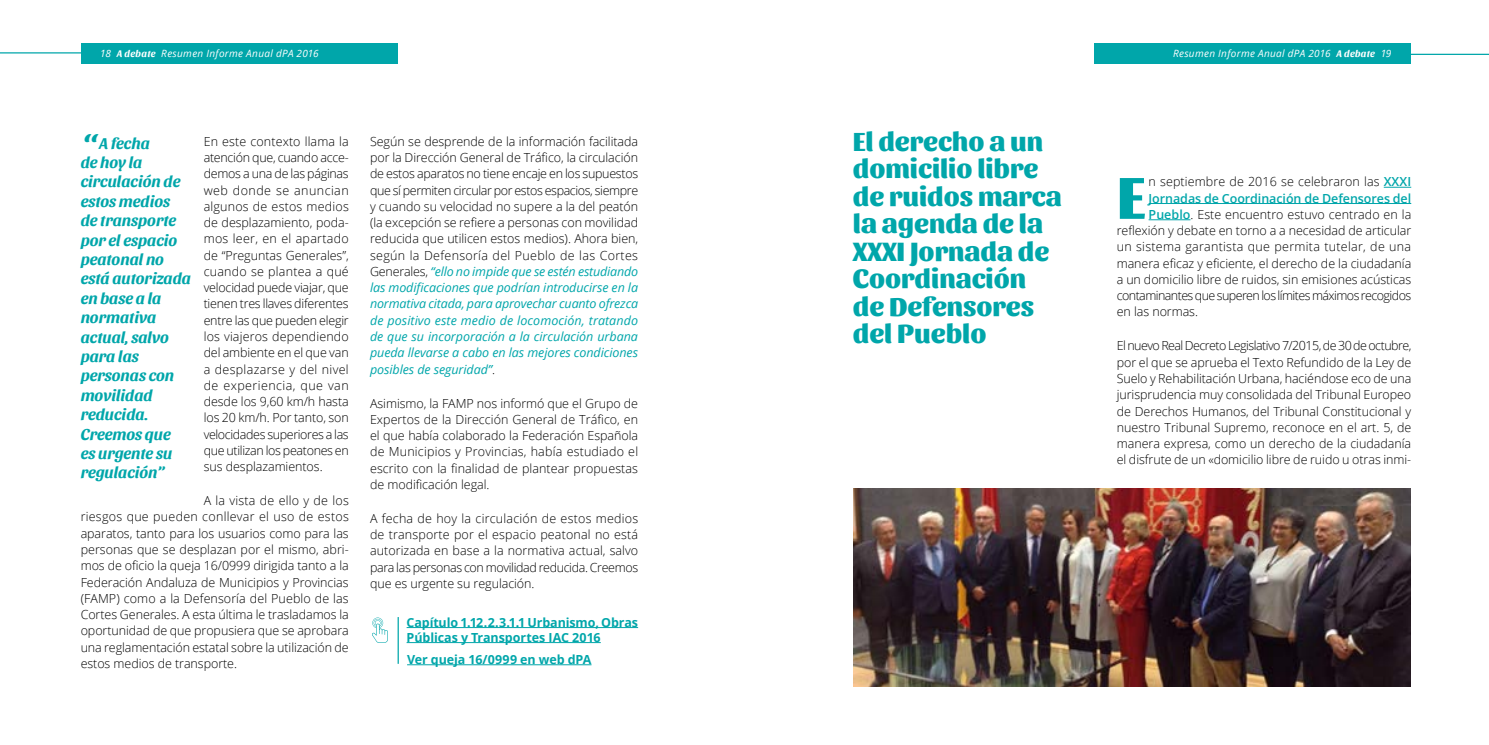
<style>
.page{position:relative;width:1489px;height:745px;background:#fff}
.page>*{position:absolute;margin:0;border:0;box-sizing:border-box;transform-origin:0 0}
.t1{font:800 61.75px "Sansita";color:#00a6aa}
.t2{font:italic 37.5px "Sansita";color:#00a6aa}
.t3{font:800 27.5px/27.5px "Sansita";color:#00a6aa}
.t4{font:italic 700 16.25px/19.4px "Sansita";color:#00a6aa}
.t5{font:300 12.5px/16.2px "Open Sans";letter-spacing:-.005em;color:#000;text-align:justify}
.t6{font:700 12.5px/15px "Open Sans";letter-spacing:-.005em;color:#00a6aa}
.t7{font:300 12.5px "Open Sans";letter-spacing:-.045em;color:#000}
.t8{font:300 12.5px "Open Sans";letter-spacing:.02em;color:#000}
.t9{font:600 12.5px "Open Sans";letter-spacing:-.005em;color:#00a6aa}
.t10{font:italic 10px "Open Sans";letter-spacing:.03em;color:#fff}
.s1{font-family:"Sansita";font-weight:700}
.s2{font-weight:400;font-style:italic;color:#00a6aa}
.s3{font-weight:600;color:#00a6aa}
</style>
<div class="page">
<hr style="left:1403px;top:54px;width:85px;height:1px;background:#00a6aa">
<div style="left:1094px;top:43px;width:316px;height:20px;background:#00a6aa"></div>
<hr style="left:0;top:52px;width:91px;height:1px;background:#00a6aa">
<div style="left:81px;top:43px;width:316px;height:21px;background:#00a6aa"></div>
<svg style="left:1383px;top:187px;width:27px;height:1px"></svg>
<hr style="left:1148px;top:203px;width:262px;height:1px;background:#00a6aa">
<hr style="left:1148px;top:219px;width:42px;height:1px;background:#00a6aa">
<img style="left:853px;top:488px;width:557px;height:198px">
<hr style="left:406px;top:627px;width:232px;height:1px;background:#00a6aa">
<hr style="left:406px;top:642px;width:194px;height:1px;background:#00a6aa">
<svg style="left:372px;top:617px;width:16px;height:25px"></svg>
<hr style="left:397px;top:616px;width:2px;height:47px;background:#00a6aa">
<hr style="left:407px;top:664px;width:184px;height:1px;background:#00a6aa">
<p class="t10" style="left:100px;top:47px;width:220px">18 <span class="s1">A debate</span> Resumen Informe Anual dPA 2016</p>
<p class="t10" style="left:1172px;top:47px;width:220px">Resumen Informe Anual dPA 2016 <span class="s1">A debate</span> 19</p>
<h3 class="t4" style="left:81px;top:133px;width:112px;text-indent:19px">A fecha<br>de hoy la circulación de estos medios<br>de transporte por el espacio peatonal no está autorizada en base a la normativa actual, salvo para las personas con movilidad reducida.<br>Creemos que<br>es urgente su regulación”</h3>
<h3 class="t3" style="left:852px;top:128px;width:210px">El derecho a un domicilio libre de ruidos marca la agenda de la<br>XXXI Jornada de<br>Coordinación de Defensores del Pueblo</h3>
<h2 class="t2" style="left:81px;top:126px;width:18px">“</h2>
<p class="t5" style="left:370px;top:133px;width:270px">Según se desprende de la información facilitada por la Dirección General de Tráfico, la circulación de estos aparatos no tiene encaje en los supuestos que sí permiten circular por estos espacios, siempre y cuando su velocidad no supere a la del peatón (la excepción se refiere a personas con movilidad reducida que utilicen estos medios). Ahora bien, según la Defensoría del Pueblo de las Cortes Generales, <span class="s2">“ello no impide que se estén estudiando las modificaciones que podrían introducirse en la normativa citada, para aprovechar cuanto ofrezca de positivo este medio de locomoción, tratando de que su incorporación a la circulación urbana pueda llevarse a cabo en las mejores condiciones posibles de seguridad”</span>.</p>
<p class="t5" style="left:370px;top:394px;width:270px">Asimismo, la FAMP nos informó que el Grupo de Expertos de la Dirección General de Tráfico, en el que había colaborado la Federación Española de Municipios y Provincias, había estudiado el escrito con la finalidad de plantear propuestas de modificación legal.</p>
<p class="t5" style="left:370px;top:509px;width:270px">A fecha de hoy la circulación de estos medios de transporte por el espacio peatonal no está autorizada en base a la normativa actual, salvo para las personas con movilidad reducida. Creemos que es urgente su regulación.</p>
<p class="t5" style="left:204px;top:133px;width:147px">En este contexto llama la atención que, cuando acce&shy;demos a una de las páginas web donde se anuncian algunos de estos medios de desplazamiento, poda&shy;mos leer, en el apartado de “Preguntas Generales”, cuando se plantea a qué velocidad puede viajar, que tienen tres llaves diferentes entre las que pueden elegir los viajeros dependiendo del ambiente en el que van a desplazarse y del nivel de experiencia, que van desde los 9,60 km/h hasta los 20 km/h. Por tanto, son velocidades superiores a las que utilizan los peatones en sus desplazamientos.</p>
<p class="t5" style="left:81px;top:492px;width:270px;text-indent:123px">A la vista de ello y de los riesgos que pueden conllevar el uso de estos aparatos, tanto para los usuarios como para las personas que se desplazan por el mismo, abri&shy;mos de oficio la queja 16/0999 dirigida tanto a la Federación Andaluza de Municipios y Provincias (FAMP) como a la Defensoría del Pueblo de las Cortes Generales. A esta última le trasladamos la oportunidad de que propusiera que se aprobara una reglamentación estatal sobre la utilización de estos medios de transporte.</p>
<p class="t6" style="left:406px;top:614px;width:233px">Capítulo 1.12.2.3.1.1 Urbanismo, Obras<br>Públicas y Transportes IAC 2016</p>
<p class="t6" style="left:407px;top:651px;width:186px">Ver queja 16/0999 en web dPA</p>
<h1 class="t1" style="left:1116px;top:160px;width:30px">E</h1>
<p class="t5" style="left:1148px;top:173px;width:264px">n septiembre de 2016 se celebraron las <span class="s3">XXXI</span></p>
<p class="t9" style="left:1148px;top:189px;width:264px">Jornadas de Coordinación de Defensores del</p>
<p class="t5" style="left:1148px;top:206px;width:264px"><span class="s3">Pueblo</span>. Este encuentro estuvo centrado en la</p>
<p class="t5" style="left:1116px;top:222px;width:296px">reflexión y debate en torno a a necesidad de articular</p>
<p class="t8" style="left:1116px;top:238px;width:296px">un sistema garantista que permita tutelar, de una</p>
<p class="t5" style="left:1116px;top:254px;width:296px">manera eficaz y eficiente, el derecho de la ciudadanía</p>
<p class="t5" style="left:1116px;top:271px;width:296px">a un domicilio libre de ruidos, sin emisiones acústicas</p>
<p class="t7" style="left:1116px;top:287px;width:296px">contaminantes que superen los límites máximos recogidos</p>
<p class="t5" style="left:1116px;top:303px;width:83px">en las normas.</p>
<p class="t5" style="left:1116px;top:337px;width:296px">El nuevo Real Decreto Legislativo 7/2015, de 30 de octubre, por el que se aprueba el Texto Refundido de la Ley de Suelo y Rehabilitación Urbana, haciéndose eco de una jurisprudencia muy consolidada del Tribunal Europeo de Derechos Humanos, del Tribunal Constitucional y nuestro Tribunal Supremo, reconoce en el art. 5, de manera expresa, como un derecho de la ciudadanía el disfrute de un «domicilio libre de ruido u otras inmi-</p>
</div>
